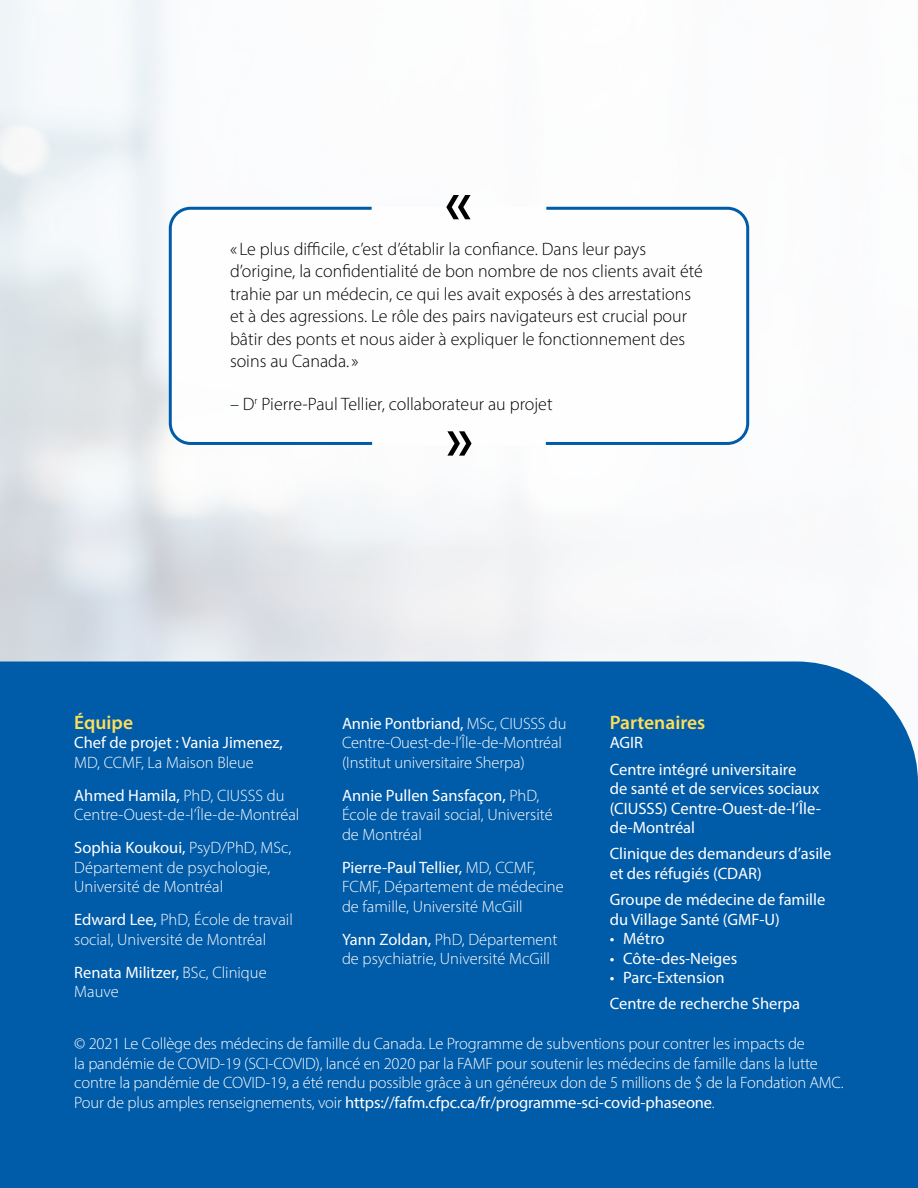
<style>
.page{position:relative;width:918px;height:1188px;background:#fff}
.page>*{position:absolute;margin:0;border:0;box-sizing:border-box;transform-origin:0 0}
.t1{font:75px "Neutraface 2 Text";color:#000}
.t2{font:600 19.5px "Myriad Pro";color:#ffde59}
.t3{font:300 18px/22.5px "Myriad Pro";color:#000}
.t4{font:300 16.5px/19.5px "Myriad Pro";letter-spacing:-.01em;color:#fff}
.t5{font:16.5px/19.5px "Myriad Pro";color:#fff}
.s1{font-weight:300}
.s2{font-weight:400}
</style>
<div class="page">
<img style="left:0;top:0;width:807px;height:662px">
<div style="left:0;top:662px;width:918px;height:526px;background:#005ba8"></div>
<div style="left:169px;top:207px;width:580px;height:238px;background:#fff;border-radius:20px"></div>
<svg style="left:167px;top:205px;width:208px;height:241px"></svg>
<svg style="left:543px;top:205px;width:208px;height:241px"></svg>
<h1 class="t1" style="left:444px;top:153px;width:31px">«</h1>
<p class="t3" style="left:230px;top:238px;width:474px">« Le plus difficile, c’est d’établir la confiance. Dans leur pays d’origine, la confidentialité de bon nombre de nos clients avait été trahie par un médecin, ce qui les avait exposés à des arrestations et à des agressions. Le rôle des pairs navigateurs est crucial pour bâtir des ponts et nous aider à expliquer le fonctionnement des soins au Canada.»</p>
<p class="t3" style="left:230px;top:393px;width:324px">– D<sup>r</sup> Pierre-Paul Tellier, collaborateur au projet</p>
<h1 class="t1" style="left:445px;top:386px;width:31px">»</h1>
<p class="t2" style="left:74px;top:711px;width:60px">Équipe</p>
<p class="t5" style="left:74px;top:733px;width:210px">Chef de projet : Vania Jimenez,<br><span class="s1">MD, CCMF, La Maison Bleue</span></p>
<p class="t4" style="left:74px;top:785px;width:227px"><span class="s2">Ahmed Hamila,</span> PhD, CIUSSS du<br>Centre-Ouest-de-l’Île-de-Montréal</p>
<p class="t4" style="left:74px;top:838px;width:218px"><span class="s2">Sophia Koukoui,</span> PsyD/PhD, MSc,<br>Département de psychologie,<br>Université de Montréal</p>
<p class="t4" style="left:74px;top:910px;width:220px"><span class="s2">Edward Lee,</span> PhD, École de travail social, Université de Montréal</p>
<p class="t4" style="left:74px;top:962px;width:194px"><span class="s2">Renata Militzer,</span> BSc, Clinique<br>Mauve</p>
<p class="t2" style="left:610px;top:711px;width:97px">Partenaires</p>
<p class="t5" style="left:610px;top:733px;width:35px">AGIR</p>
<p class="t5" style="left:610px;top:759px;width:213px">Centre intégré universitaire<br>de santé et de services sociaux (CIUSSS) Centre-Ouest-de-l’Île&shy;de-Montréal</p>
<p class="t5" style="left:610px;top:844px;width:223px">Clinique des demandeurs d’asile et des réfugiés (CDAR)</p>
<p class="t5" style="left:610px;top:889px;width:217px">Groupe de médecine de famille du Village Santé (GMF-U)</p>
<p class="t5" style="left:610px;top:928px;width:56px">• Métro</p>
<p class="t5" style="left:610px;top:948px;width:129px">• Côte-des-Neiges</p>
<p class="t5" style="left:610px;top:967px;width:116px">• Parc-Extension</p>
<p class="t5" style="left:610px;top:994px;width:192px">Centre de recherche Sherpa</p>
<p class="t4" style="left:74px;top:1034px;width:771px">© 2021 Le Collège des médecins de famille du Canada. Le Programme de subventions pour contrer les impacts de<br>la pandémie de COVID-19 (SCI-COVID), lancé en 2020 par la FAMF pour soutenir les médecins de famille dans la lutte contre la pandémie de COVID-19, a été rendu possible grâce à un généreux don de 5 millions de $ de la Fondation AMC.<br>Pour de plus amples renseignements, voir <span class="s2">https://fafm.cfpc.ca/fr/programme-sci-covid-phaseone</span>.</p>
<p class="t4" style="left:342px;top:713px;width:226px"><span class="s2">Annie Pontbriand,</span> MSc, CIUSSS du<br>Centre-Ouest-de-l’Île-de-Montréal (Institut universitaire Sherpa)</p>
<p class="t4" style="left:342px;top:785px;width:212px"><span class="s2">Annie Pullen Sansfaçon,</span> PhD,<br>École de travail social, Université de Montréal</p>
<p class="t4" style="left:342px;top:857px;width:223px"><span class="s2">Pierre-Paul Tellier,</span> MD, CCMF,<br>FCMF, Département de médecine de famille, Université McGill</p>
<p class="t4" style="left:342px;top:929px;width:217px"><span class="s2">Yann Zoldan,</span> PhD, Département de psychiatrie, Université McGill</p>
</div>
